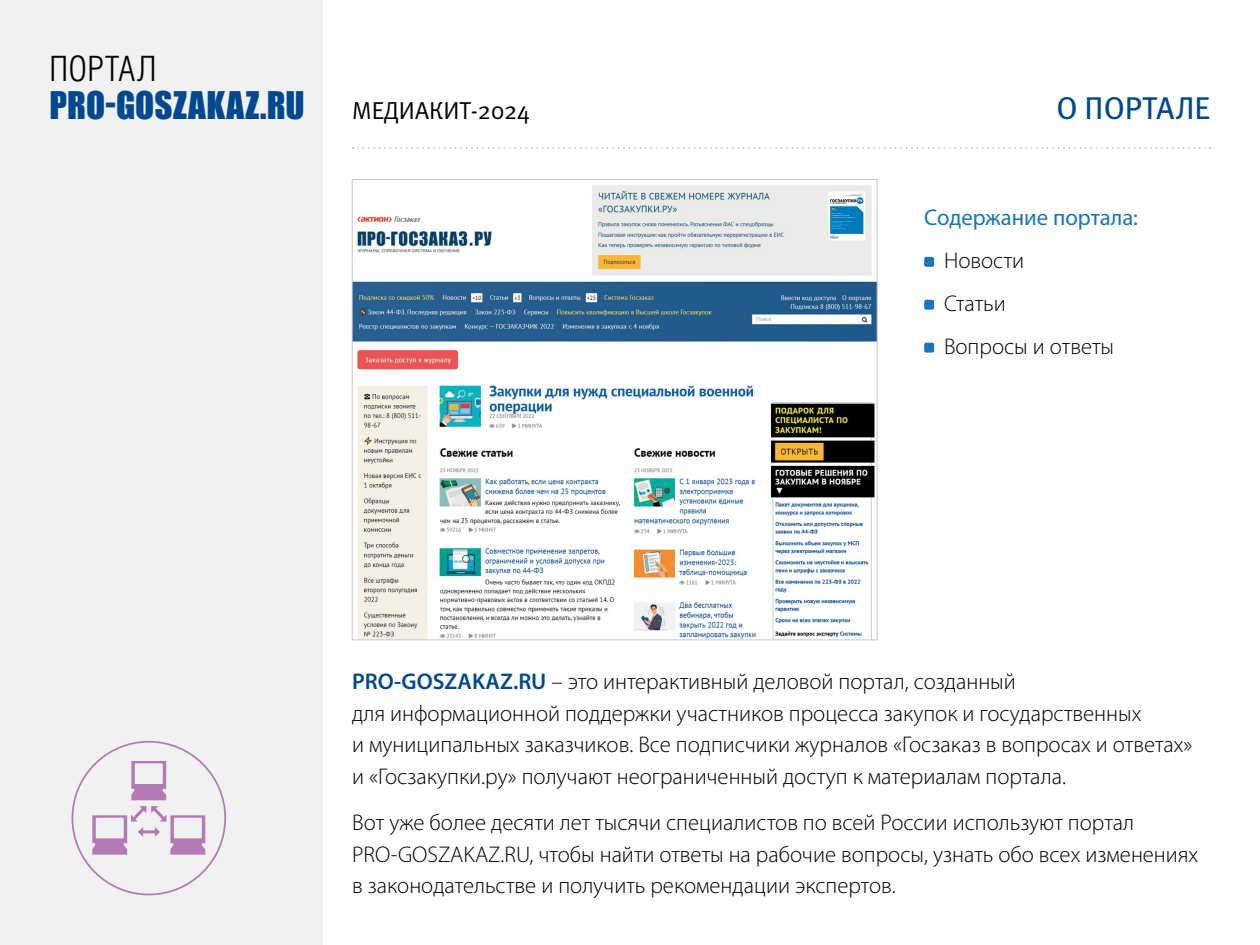
<style>
.page{position:relative;width:1260px;height:945px;background:#fff}
.page>*{position:absolute;margin:0;border:0;box-sizing:border-box;transform-origin:0 0}
.t1{font:35px "Impact";letter-spacing:.01em;color:#004990}
.t2{font:35px "Helios Cond Light C";letter-spacing:.005em;color:#000}
.t3{font:31.5px "Meta Book LFC";color:#004990}
.t4{font:24.5px "Meta Normal C";color:#000}
.t5{font:300 22.75px/31.5px "Myriad Pro";color:#000}
.t6{font:22.75px "Myriad Pro";color:#1c75bc}
.s1{font-family:"Meta Pro"}
.s2{font-weight:600;color:#004990}
</style>
<div class="page">
<div style="left:0;top:0;width:322px;height:945px;background:#f1f1f2"></div>
<svg style="left:353px;top:147px;width:858px;height:2px"></svg>
<svg style="left:92px;top:761px;width:113px;height:94px"></svg>
<div style="left:924px;top:257px;width:10px;height:10px;background:#1c75bc;border-radius:2px"></div>
<div style="left:924px;top:300px;width:10px;height:10px;background:#1c75bc;border-radius:2px"></div>
<div style="left:924px;top:343px;width:10px;height:10px;background:#1c75bc;border-radius:2px"></div>
<img style="left:354px;top:185px;width:522px;height:453px">
<h1 class="t2" style="left:50px;top:49px;width:108px">Портал</h1>
<h1 class="t1" style="left:50px;top:78px;width:257px">PRO-GOSZAKAZ.RU</h1>
<h2 class="t3" style="left:1056px;top:90px;width:156px">о портале</h2>
<p class="t4" style="left:352px;top:97px;width:180px">Медиакит-202<span class="s1">4</span></p>
<p class="t6" style="left:924px;top:204px;width:215px">Содержание портала:</p>
<p class="t5" style="left:944px;top:239px;width:172px;line-height:42.9px">Новости<br>Статьи<br>Вопросы и ответы</p>
<p class="t5" style="left:352px;top:666px;width:842px"><span class="s2">PRO-GOSZAKAZ.RU</span> – это интерактивный деловой портал, созданный<br>для информационной поддержки участников процесса закупок и государственных<br>и муниципальных заказчиков. Все подписчики журналов «Госзаказ в вопросах и ответах» и «Госзакупки.ру» получают неограниченный доступ к материалам портала.</p>
<p class="t5" style="left:352px;top:807px;width:848px">Вот уже более десяти лет тысячи специалистов по всей России используют портал<br>PRO-GOSZAKAZ.RU, чтобы найти ответы на рабочие вопросы, узнать обо всех изменениях в законодательстве и получить рекомендации экспертов.</p>
</div>
